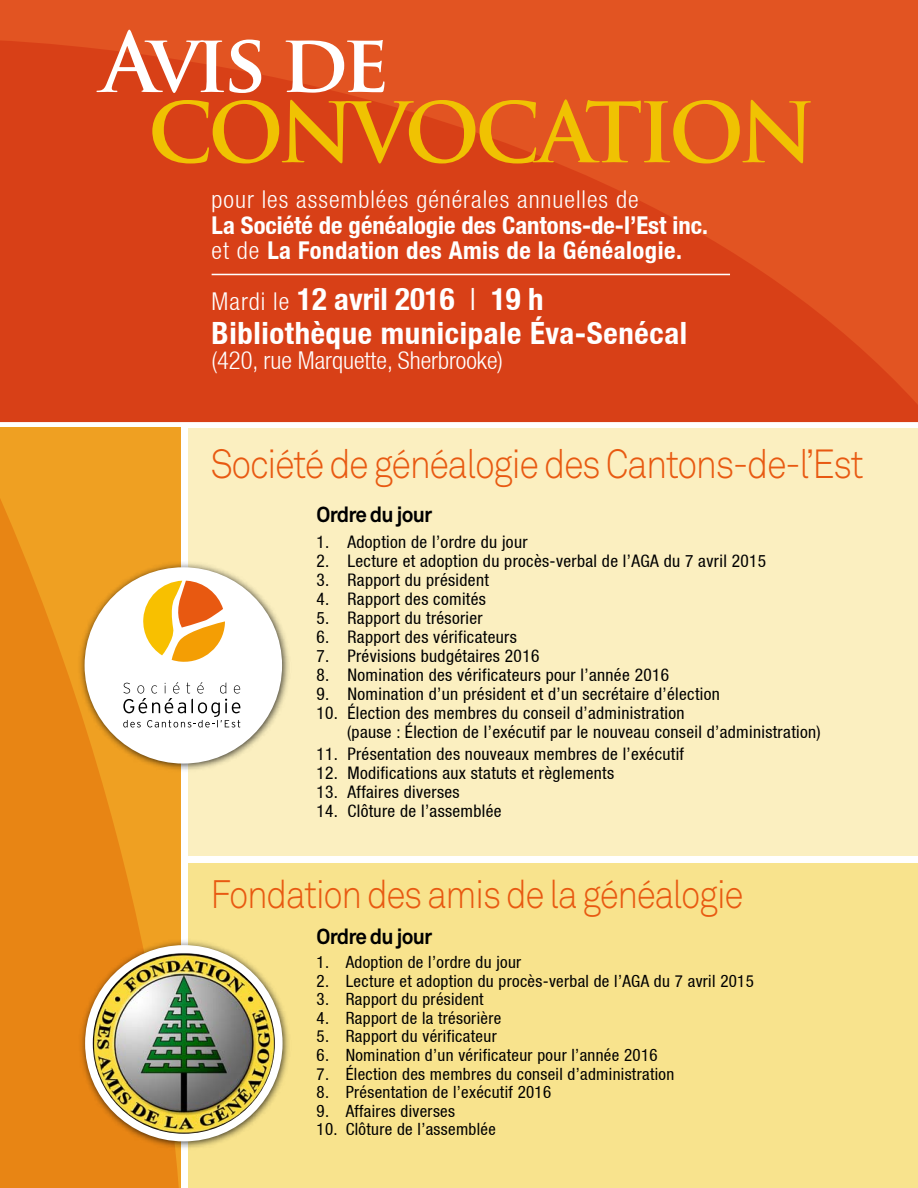
<style>
.page{position:relative;width:918px;height:1188px;background:#fff}
.page>*{position:absolute;margin:0;border:0;box-sizing:border-box;transform-origin:0 0}
.t1{font:700 81px "Trajan Pro";letter-spacing:-.06em;color:#f0c202}
.t2{font:700 80.25px "Trajan Pro";letter-spacing:-.065em;color:#fff}
.t3{font:300 40.2px "Akkurat";letter-spacing:-.04em;color:#e85911;scale:.91 1}
.t4{font:300 39.3px "Akkurat";letter-spacing:-.04em;color:#e85911;scale:.91 1}
.t5{font:700 condensed 30.6px/34px "Helvetica Neue";letter-spacing:.02em;color:#fff}
.t6{font:700 condensed 24.6px/25.2px "Helvetica Neue";color:#fff}
.t7{font:300 condensed 24.6px "Helvetica Neue";letter-spacing:.04em;color:#fff}
.t8{font:300 condensed 24.6px "Helvetica Neue";color:#fff}
.t9{font:700 21.45px "Akkurat";letter-spacing:-.04em;color:#000}
.t10{font:condensed 17.25px/19px "Helvetica Neue";letter-spacing:.02em;color:#000}
.t11{font:condensed 16.8px "Helvetica Neue";letter-spacing:.02em;color:#000}
.s1{font-weight:300}
.s2{font-weight:300;font-size:24.6px}
.s3{font-weight:400}
</style>
<div class="page">
<div style="left:0;top:0;width:918px;height:422px;background:#e25422"></div>
<svg style="left:0;top:40px;width:918px;height:382px;fill:#d84017"></svg>
<div style="left:188px;top:428px;width:730px;height:427px;background:#fbefc0"></div>
<div style="left:188px;top:863px;width:730px;height:325px;background:#f8e38d"></div>
<hr style="left:212px;top:274px;width:518px;height:1px;background:#fff">
<svg style="left:0;top:428px;width:181px;height:760px;background:#ea8f19"></svg>
<img style="left:76px;top:936px;width:213px;height:217px">
<div style="left:85px;top:945px;width:198px;height:196px;border:15px solid #fff;border-radius:50%"></div>
<img style="left:93px;top:953px;width:182px;height:181px">
<img style="left:76px;top:558px;width:213px;height:217px">
<div style="left:92px;top:575px;width:182px;height:181px;background:#fff;border-radius:50%"></div>
<div style="left:85px;top:567px;width:197px;height:197px;border:15px solid #fff;border-radius:50%"></div>
<svg style="left:142px;top:581px;width:83px;height:81px"></svg>
<svg style="left:123px;top:682px;width:117px;height:45px"></svg>
<h2 class="t2" style="left:102px;top:13px;width:289px">Avis de</h2>
<h1 class="t1" style="left:148px;top:82px;width:669px">CONVOCATION</h1>
<h3 class="t7" style="left:212px;top:186px;width:428px">pour les assemblées générales annuelles de</h3>
<h3 class="t6" style="left:212px;top:212px;width:498px">La Société de généalogie des Cantons-de-l’Est inc. <span class="s1">et de</span> La Fondation des Amis de la Généalogie.</h3>
<h3 class="t5" style="left:212px;top:282px;width:477px"><span class="s2">Mardi le</span> 12 avril 2016 <span class="s3">|</span> 19 h<br>Bibliothèque municipale Éva-Senécal</h3>
<h3 class="t8" style="left:212px;top:346px;width:293px">(420, rue Marquette, Sherbrooke)</h3>
<h3 class="t3" style="left:210px;top:440px;width:720px">Société de généalogie des Cantons-de-l’Est</h3>
<p class="t9" style="left:317px;top:501px;width:117px">Ordre du jour</p>
<p class="t10" style="left:317px;top:532px;width:213px">1. Adoption de l’ordre du jour</p>
<p class="t10" style="left:317px;top:551px;width:451px">2. Lecture et adoption du procès-verbal de l’AGA du 7 avril 2015</p>
<p class="t10" style="left:317px;top:570px;width:174px">3. Rapport du président</p>
<p class="t10" style="left:317px;top:589px;width:171px">4. Rapport des comités</p>
<p class="t10" style="left:317px;top:608px;width:168px">5. Rapport du trésorier</p>
<p class="t10" style="left:317px;top:627px;width:202px">6. Rapport des vérificateurs</p>
<p class="t10" style="left:317px;top:646px;width:224px">7. Prévisions budgétaires 2016</p>
<p class="t10" style="left:317px;top:665px;width:354px">8. Nomination des vérificateurs pour l’année 2016</p>
<p class="t10" style="left:317px;top:684px;width:405px">9. Nomination d’un président et d’un secrétaire d’élection</p>
<p class="t10" style="left:347px;top:703px;width:475px;text-indent:-31px">10. Élection des membres du conseil d’administration<br>(pause : Élection de l’exécutif par le nouveau conseil d’administration)</p>
<p class="t10" style="left:317px;top:745px;width:369px">11. Présentation des nouveaux membres de l’exécutif</p>
<p class="t10" style="left:317px;top:764px;width:299px">12. Modifications aux statuts et règlements</p>
<p class="t10" style="left:317px;top:783px;width:145px">13. Affaires diverses</p>
<p class="t10" style="left:317px;top:802px;width:187px">14. Clôture de l’assemblée</p>
<h3 class="t4" style="left:210px;top:871px;width:588px">Fondation des amis de la généalogie</h3>
<p class="t9" style="left:317px;top:922px;width:117px">Ordre du jour</p>
<p class="t11" style="left:317px;top:953px;width:206px">1. Adoption de l’ordre du jour</p>
<p class="t11" style="left:317px;top:971px;width:439px">2. Lecture et adoption du procès-verbal de l’AGA du 7 avril 2015</p>
<p class="t11" style="left:317px;top:990px;width:169px">3. Rapport du président</p>
<p class="t11" style="left:317px;top:1008px;width:186px">4. Rapport de la trésorière</p>
<p class="t11" style="left:317px;top:1027px;width:182px">5. Rapport du vérificateur</p>
<p class="t11" style="left:317px;top:1045px;width:343px">6. Nomination d’un vérificateur pour l’année 2016</p>
<p class="t11" style="left:317px;top:1064px;width:359px">7. Élection des membres du conseil d’administration</p>
<p class="t11" style="left:317px;top:1082px;width:236px">8. Présentation de l’exécutif 2016</p>
<p class="t11" style="left:317px;top:1101px;width:140px">9. Affaires diverses</p>
<p class="t11" style="left:317px;top:1120px;width:181px">10. Clôture de l’assemblée</p>
</div>
